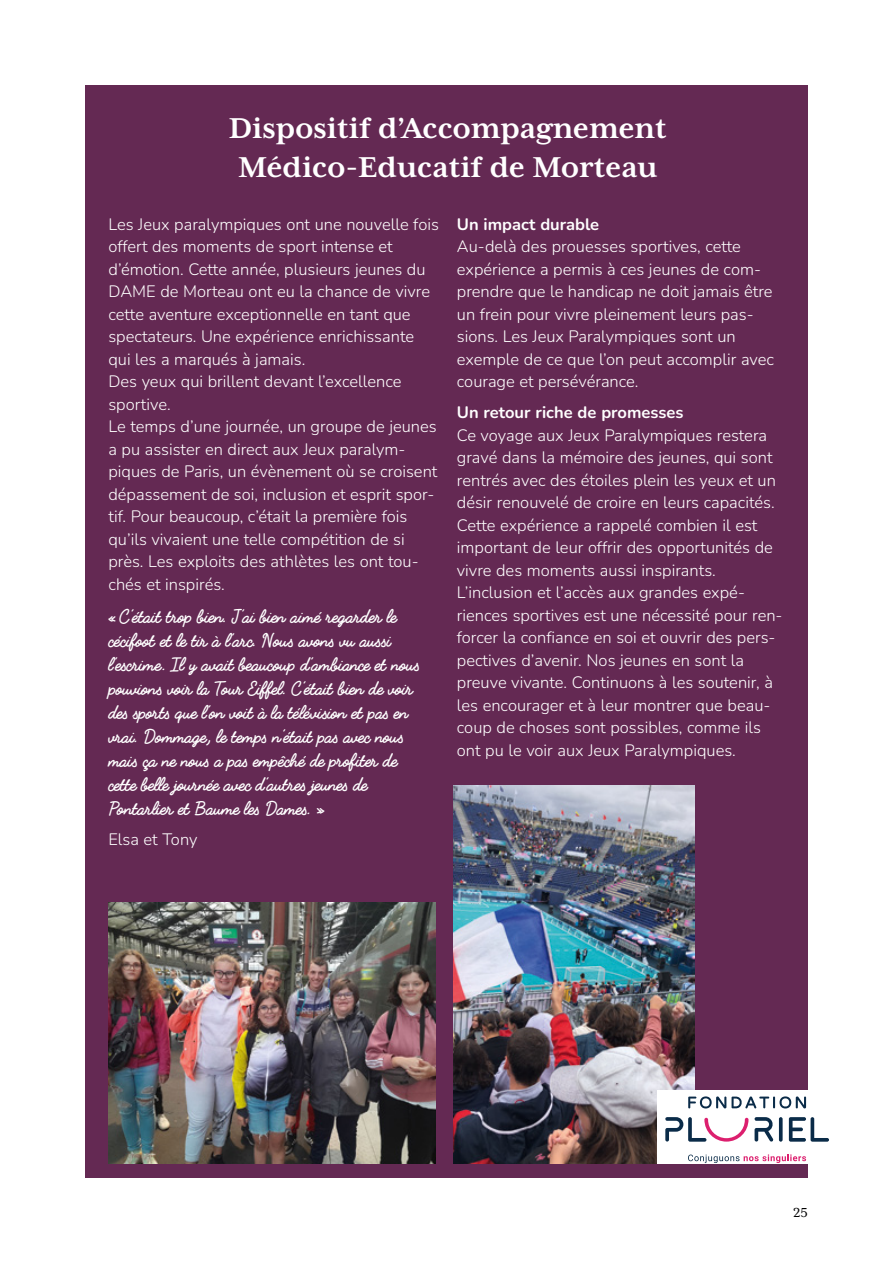
<style>
.page{position:relative;width:893px;height:1263px;background:#fff}
.page>*{position:absolute;margin:0;border:0;box-sizing:border-box;transform-origin:0 0}
.t1{font:700 33px/39.6px "Mrs Eaves XL Serif OT";color:#fff}
.t2{font:700 18px/24px "Fabfelt Script";color:#fff}
.t3{font:300 16.5px/22.5px "Nunito";color:#fff}
.t4{font:700 16.5px "Nunito";color:#fff}
.t5{font:15px "Mrs Eaves XL Serif OT";color:#000}
</style>
<div class="page">
<div style="left:85px;top:85px;width:723px;height:1093px;background:#642953"></div>
<img style="left:453px;top:786px;width:241px;height:377px">
<img style="left:108px;top:903px;width:327px;height:260px">
<div style="left:657px;top:1090px;width:172px;height:73px;background:#fff"></div>
<svg style="left:688px;top:1096px;width:118px;height:13px"></svg>
<svg style="left:665px;top:1117px;width:83px;height:25px"></svg>
<svg style="left:789px;top:1117px;width:40px;height:25px"></svg>
<svg style="left:754px;top:1117px;width:29px;height:25px"></svg>
<svg style="left:688px;top:1154px;width:118px;height:9px"></svg>
<h1 class="t1" style="left:229px;top:108px;width:439px">Dispositif d’Accompagnement<br>Médico-Educatif de Morteau</h1>
<p class="t3" style="left:108px;top:212px;width:332px">Les Jeux paralympiques ont une nouvelle fois offert des moments de sport intense et d’émotion. Cette année, plusieurs jeunes du DAME de Morteau ont eu la chance de vivre cette aventure exceptionnelle en tant que spectateurs. Une expérience enrichissante qui les a marqués à jamais.<br>Des yeux qui brillent devant l’excellence sportive.<br>Le temps d’une journée, un groupe de jeunes a pu assister en direct aux Jeux paralym&shy;piques de Paris, un évènement où se croisent dépassement de soi, inclusion et esprit spor&shy;tif. Pour beaucoup, c’était la première fois qu’ils vivaient une telle compétition de si près. Les exploits des athlètes les ont tou&shy;chés et inspirés.</p>
<p class="t2" style="left:108px;top:604px;width:313px">«C’était trop bien. J’ai bien aimé regarder le cécifoot et le tir à l’arc. Nous avons vu aussi l’escrime. Il y avait beaucoup d’ambiance et nous pouvions voir la Tour Eiffel. C’était bien de voir des sports que l’on voit à la télévision et pas en vrai. Dommage, le temps n’était pas avec nous mais ça ne nous a pas empêché de profiter de cette belle journée avec d’autres jeunes de Pontarlier et Baume les Dames. »</p>
<p class="t3" style="left:108px;top:827px;width:91px">Elsa et Tony</p>
<p class="t4" style="left:457px;top:212px;width:144px">Un impact durable</p>
<p class="t3" style="left:457px;top:234px;width:319px">Au-delà des prouesses sportives, cette expérience a permis à ces jeunes de com&shy;prendre que le handicap ne doit jamais être un frein pour vivre pleinement leurs pas&shy;sions. Les Jeux Paralympiques sont un exemple de ce que l’on peut accomplir avec courage et persévérance.</p>
<p class="t4" style="left:457px;top:401px;width:228px">Un retour riche de promesses</p>
<p class="t3" style="left:457px;top:423px;width:327px">Ce voyage aux Jeux Paralympiques restera gravé dans la mémoire des jeunes, qui sont rentrés avec des étoiles plein les yeux et un désir renouvelé de croire en leurs capacités.<br>Cette expérience a rappelé combien il est important de leur offrir des opportunités de vivre des moments aussi inspirants.<br>L’inclusion et l’accès aux grandes expé&shy;riences sportives est une nécessité pour ren&shy;forcer la confiance en soi et ouvrir des pers&shy;pectives d’avenir. Nos jeunes en sont la preuve vivante. Continuons à les soutenir, à les encourager et à leur montrer que beau&shy;coup de choses sont possibles, comme ils ont pu le voir aux Jeux Paralympiques.</p>
<p class="t5" style="left:793px;top:1205px;width:16px">25</p>
</div>
